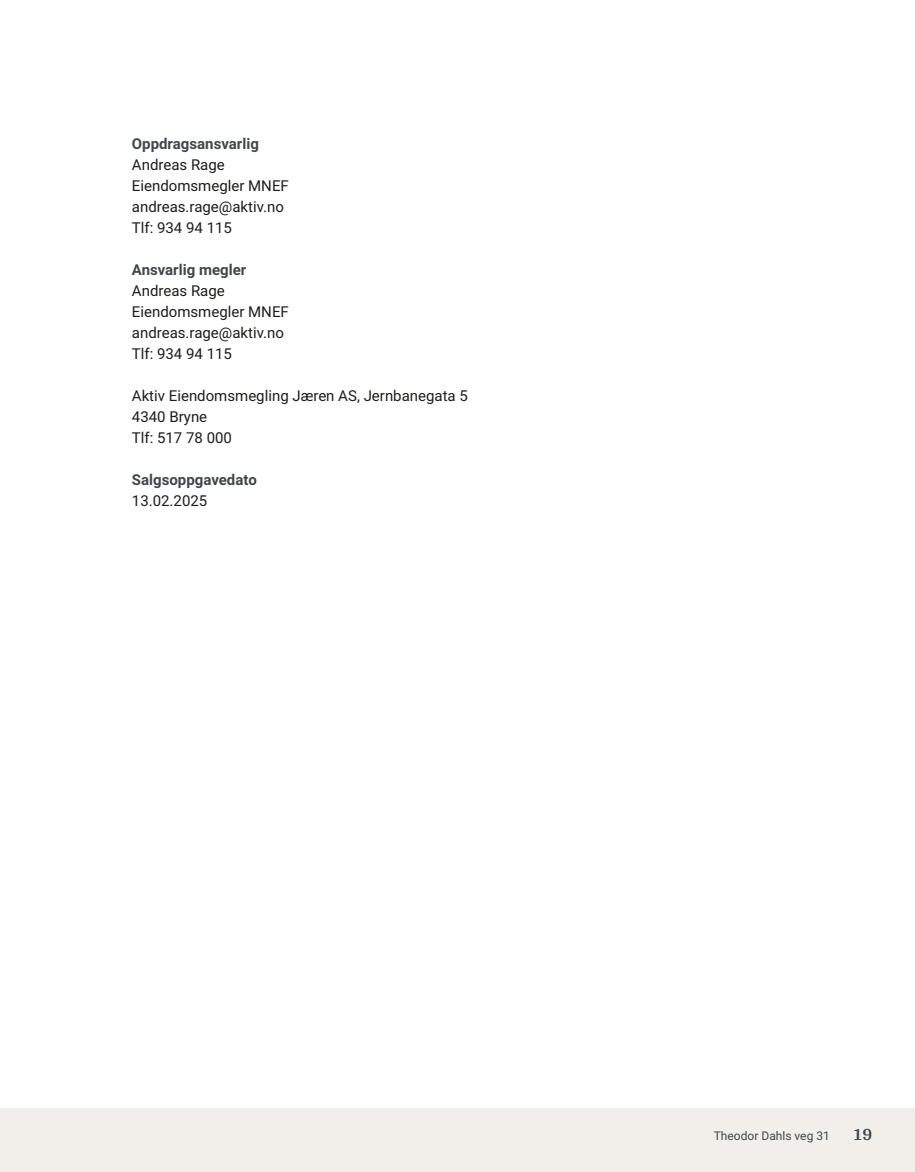
<style>
.page{position:relative;width:915px;height:1172px;background:#fff}
.page>*{position:absolute;margin:0;border:0;box-sizing:border-box;transform-origin:0 0}
.t1{font:700 18px "Arya";color:#414749}
.t2{font:15px/21px "Roboto Vitec";color:#1d1d1b}
.t3{font:700 15px "Roboto Vitec";color:#414749}
.t4{font:12px "Roboto Vitec";color:#414749}
</style>
<div class="page">
<div style="left:0;top:1108px;width:914px;height:64px;background:#f2eeea"></div>
<p class="t3" style="left:132px;top:133px;width:128px">Oppdragsansvarlig</p>
<p class="t2" style="left:132px;top:153px;width:158px">Andreas Rage<br>Eiendomsmegler MNEF andreas.rage@aktiv.no<br>Tlf: 934 94 115</p>
<p class="t3" style="left:132px;top:259px;width:116px">Ansvarlig megler</p>
<p class="t2" style="left:132px;top:279px;width:158px">Andreas Rage<br>Eiendomsmegler MNEF andreas.rage@aktiv.no<br>Tlf: 934 94 115</p>
<p class="t2" style="left:132px;top:384px;width:337px">Aktiv Eiendomsmegling Jæren AS, Jernbanegata 5<br>4340 Bryne<br>Tlf: 517 78 000</p>
<p class="t3" style="left:132px;top:469px;width:126px">Salgsoppgavedato</p>
<p class="t2" style="left:132px;top:489px;width:77px">13.02.2025</p>
<p class="t4" style="left:713px;top:1127px;width:117px">Theodor Dahls veg 31</p>
<p class="t1" style="left:852px;top:1123px;width:21px">19</p>
</div>
